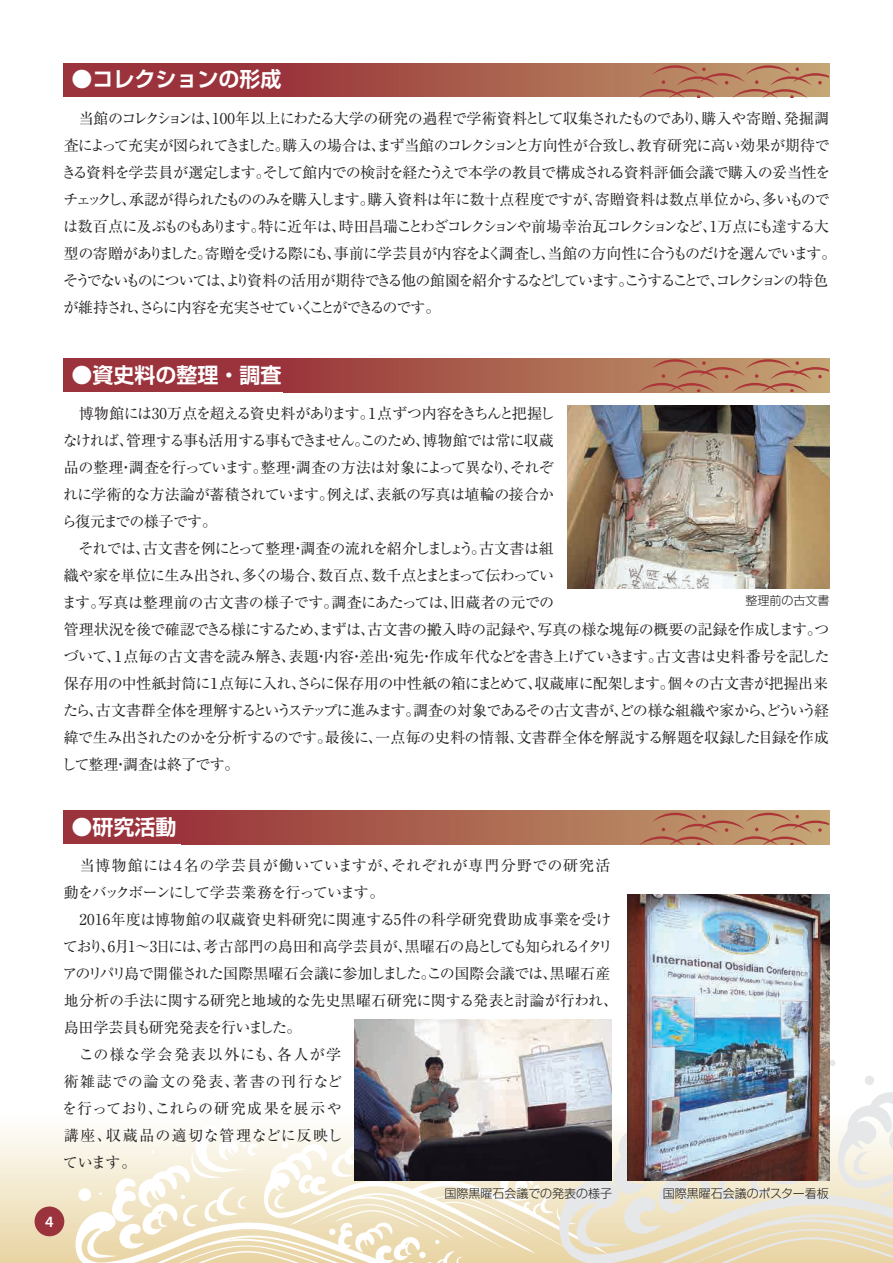
<style>
.page{position:relative;width:893px;height:1263px;background:#fff}
.page>*{position:absolute;margin:0;border:0;box-sizing:border-box;transform-origin:0 0}
.t1{font:700 21px "Shin Go Pro De";color:#fff}
.t2{font:600 15.75px "Myriad Pro";color:#fff}
.t3{font:15px/27px "Ryumin Pro";letter-spacing:-.04em;color:#231f20}
.t4{font:15px/27px "Ryumin Pro";letter-spacing:-.065em;color:#231f20}
.t5{font:15px/27px "Ryumin Pro";letter-spacing:.005em;color:#231f20}
.t6{font:300 12px "Shin Go Pro";color:#231f20}
</style>
<div class="page">
<div style="left:0;top:1096px;width:893px;height:167px;background:linear-gradient(to bottom,#fff,#e8d3a2)"></div>
<svg style="left:75px;top:1034px;width:818px;height:229px"></svg>
<svg style="left:292px;top:63px;width:537px;height:34px;background:#a85c4c"></svg>
<div style="left:64px;top:63px;width:228px;height:34px;background:#9b333c"></div>
<div style="left:35px;top:1206px;width:29px;height:30px;background:#9b333c;border-radius:50%"></div>
<div style="left:182px;top:810px;width:647px;height:34px;background:linear-gradient(to right,#9a3639,#c4a473)"></div>
<div style="left:64px;top:810px;width:123px;height:34px;background:#9b333c"></div>
<svg style="left:292px;top:358px;width:537px;height:34px;background:#a85c4c"></svg>
<div style="left:64px;top:358px;width:228px;height:34px;background:#9b333c"></div>
<img style="left:568px;top:406px;width:261px;height:182px">
<img style="left:354px;top:1019px;width:258px;height:161px">
<img style="left:627px;top:894px;width:202px;height:286px">
<svg style="left:639px;top:65px;width:189px;height:32px;background:#ba8562"></svg>
<svg style="left:639px;top:359px;width:189px;height:32px;background:#ba8562"></svg>
<svg style="left:639px;top:813px;width:189px;height:32px;background:#bb8764"></svg>
<h1 class="t1" style="left:71px;top:62px;width:211px">●コレクションの形成</h1>
<p class="t4" style="left:61px;top:104px;width:777px">　当館のコレクションは、100年以上にわたる大学の研究の過程で学術資料として収集されたものであり、購入や寄贈、発掘調査によって充実が図られてきました。購入の場合は、まず当館のコレクションと方向性が合致し、教育研究に高い効果が期待できる資料を学芸員が選定します。そして館内での検討を経たうえで本学の教員で構成される資料評価会議で購入の妥当性をチェックし、承認が得られたもののみを購入します。購入資料は年に数十点程度ですが、寄贈資料は数点単位から、多いものでは数百点に及ぶものもあります。特に近年は、時田昌瑞ことわざコレクションや前場幸治瓦コレクションなど、1万点にも達する大型の寄贈がありました。寄贈を受ける際にも、事前に学芸員が内容をよく調査し、当館の方向性に合うものだけを選んでいます。そうでないものについては、より資料の活用が期待できる他の館園を紹介するなどしています。こうすることで、コレクションの特色が維持され、さらに内容を充実させていくことができるのです。</p>
<h1 class="t1" style="left:71px;top:357px;width:211px">●資史料の整理・調査</h1>
<p class="t3" style="left:61px;top:399px;width:770px">　博物館には30万点を超える資史料があります。１点ずつ内容をきちんと把握し<br>なければ、管理する事も活用する事もできません。このため、博物館では常に収蔵<br>品の整理・調査を行っています。整理・調査の方法は対象によって異なり、それぞ<br>れに学術的な方法論が蓄積されています。例えば、表紙の写真は埴輪の接合か<br>ら復元までの様子です。<br>　それでは、古文書を例にとって整理・調査の流れを紹介しましょう。古文書は組<br>織や家を単位に生み出され、多くの場合、数百点、数千点とまとまって伝わってい<br>ます。写真は整理前の古文書の様子です。調査にあたっては、旧蔵者の元での<br>管理状況を後で確認できる様にするため、まずは、古文書の搬入時の記録や、写真の様な塊毎の概要の記録を作成します。つづいて、１点毎の古文書を読み解き、表題・内容・差出・宛先・作成年代などを書き上げていきます。古文書は史料番号を記した保存用の中性紙封筒に１点毎に入れ、さらに保存用の中性紙の箱にまとめて、収蔵庫に配架します。個々の古文書が把握出来たら、古文書群全体を理解するというステップに進みます。調査の対象であるその古文書が、どの様な組織や家から、どういう経緯で生み出されたのかを分析するのです。最後に、一点毎の史料の情報、文書群全体を解説する解題を収録した目録を作成して整理・調査は終了です。</p>
<p class="t6" style="left:745px;top:591px;width:85px">整理前の古文書</p>
<p class="t2" style="left:45px;top:1211px;width:10px">4</p>
<h1 class="t1" style="left:71px;top:810px;width:106px">●研究活動</h1>
<p class="t5" style="left:64px;top:851px;width:548px">　当博物館には４名の学芸員が働いていますが、それぞれが専門分野での研究活動をバックボーンにして学芸業務を行っています。</p>
<p class="t5" style="left:62px;top:905px;width:557px;text-indent:17px">2016年度は博物館の収蔵資史料研究に関連する5件の科学研究費助成事業を受けており、6月1～3日には、考古部門の島田和高学芸員が、黒曜石の島としても知られるイタリアのリパリ島で開催された国際黒曜石会議に参加しました。この国際会議では、黒曜石産地分析の手法に関する研究と地域的な先史黒曜石研究に関する発表と討論が行われ、島田学芸員も研究発表を行いました。<br>　この様な学会発表以外にも、各人が学<br>術雑誌での論文の発表、著書の刊行など<br>を行っており、これらの研究成果を展示や<br>講座、収蔵品の適切な管理などに反映し<br>ています。</p>
<p class="t6" style="left:445px;top:1183px;width:169px">国際黒曜石会議での発表の様子</p>
<p class="t6" style="left:663px;top:1183px;width:167px">国際黒曜石会議のポスター看板</p>
</div>
